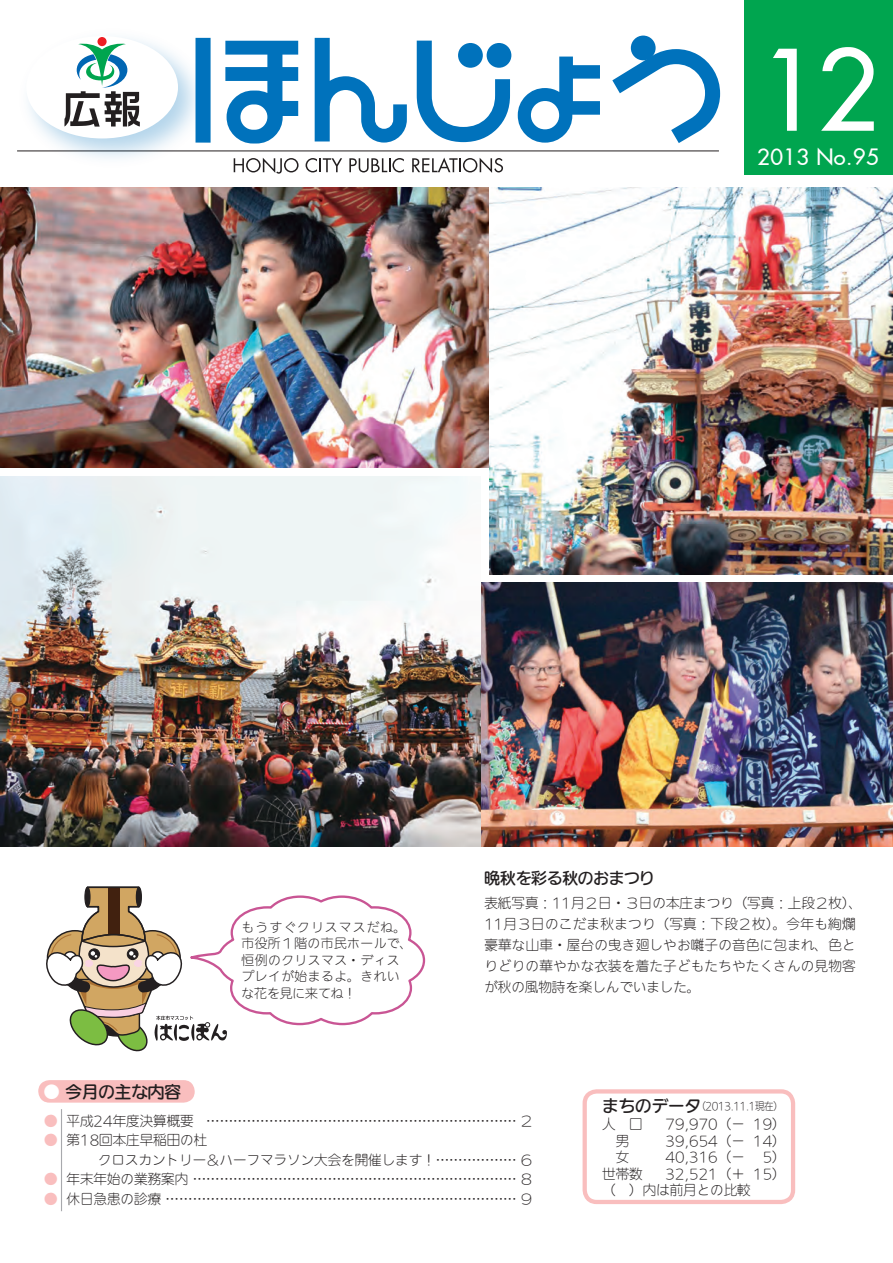
<style>
.page{position:relative;width:893px;height:1263px;background:#fff}
.page>*{position:absolute;margin:0;border:0;box-sizing:border-box;transform-origin:0 0}
.t1{font:111px "Fusi Normal";color:#fff}
.t2{font:22.5px "Fusi Normal";letter-spacing:.02em;color:#fff}
.t3{font:500 16.5px "Iwa UDR Go Pro";color:#231f20}
.t4{font:500 15.75px "Iwa UDR Go Pro";letter-spacing:-.015em;color:#231f20}
.t5{font:300 13.5px "Iwa UDR Go Pro";color:#231f20}
.t6{font:300 13.5px/21px "Iwa UDR Go Pro";letter-spacing:.02em;color:#231f20}
.t7{font:300 13.5px "Iwa UDR Go Pro";color:#f9bebe}
.t8{font:300 12.75px/16.5px "Iwa UDR Go Pro";letter-spacing:.04em;color:#231f20}
.t9{font:300 10.5px "Iwa UDR Go Pro";letter-spacing:-.04em;color:#231f20;scale:.9 1}
.s1{font-family:"Shin Go Pro";color:#fff}
</style>
<div class="page">
<hr style="left:61px;top:1109px;width:1px;height:102px;background:#a8a9ad">
<svg style="left:46px;top:886px;width:380px;height:166px"></svg>
<svg style="left:582px;top:1089px;width:214px;height:113px"></svg>
<hr style="left:17px;top:151px;width:702px;height:1px;background:#231f20">
<svg style="left:207px;top:38px;width:91px;height:106px"></svg>
<svg style="left:417px;top:41px;width:93px;height:101px"></svg>
<svg style="left:518px;top:57px;width:82px;height:86px"></svg>
<svg style="left:612px;top:49px;width:108px;height:94px"></svg>
<svg style="left:315px;top:38px;width:92px;height:105px"></svg>
<div style="left:458px;top:43px;width:25px;height:25px;background:#0072bc;border-radius:50%"></div>
<div style="left:487px;top:43px;width:24px;height:25px;background:#0072bc;border-radius:50%"></div>
<div style="left:631px;top:36px;width:25px;height:24px;background:#0072bc;border-radius:50%"></div>
<svg style="left:234px;top:158px;width:65px;height:16px"></svg>
<svg style="left:306px;top:158px;width:36px;height:14px"></svg>
<svg style="left:349px;top:158px;width:55px;height:14px"></svg>
<svg style="left:412px;top:158px;width:91px;height:15px"></svg>
<div style="left:19px;top:29px;width:188px;height:139px;background:#0072bc;opacity:.3"></div>
<div style="left:26px;top:36px;width:152px;height:102px;background:#fff;border-radius:50%"></div>
<div style="left:97px;top:37px;width:10px;height:9px;background:#ee1d23;border-radius:50%"></div>
<svg style="left:64px;top:43px;width:76px;height:84px"></svg>
<div style="left:744px;top:0;width:149px;height:174px;background:#00a54f"></div>
<div style="left:38px;top:1080px;width:157px;height:22px;background:#f9bebe"></div>
<img style="left:480px;top:583px;width:413px;height:263px">
<img style="left:0;top:187px;width:489px;height:281px">
<img style="left:0;top:476px;width:480px;height:370px">
<img style="left:489px;top:187px;width:404px;height:387px">
<p class="t1" style="left:760px;top:20px;width:120px">12</p>
<p class="t2" style="left:757px;top:143px;width:123px">2013 No.95</p>
<p class="t8" style="left:242px;top:919px;width:172px">もうすぐクリスマスだね。市役所１階の市民ホールで、恒例のクリスマス・ディスプレイが始まるよ。きれいな花を見に来てね!</p>
<p class="t4" style="left:484px;top:867px;width:172px">晩秋を彩る秋のおまつり</p>
<p class="t6" style="left:484px;top:893px;width:379px">表紙写真：11月２日・３日の本庄まつり（写真：上段２枚、(<br>11月３日のこだま秋まつり（写真：下段２枚）。今年も絢爛豪華な山車・屋台の曳き廻しやお囃子の音色に包まれ、色とりどりの華やかな衣装を着た子どもたちやたくさんの見物客が秋の風物詩を楽しんでいました。</p>
<p class="t3" style="left:43px;top:1079px;width:139px"><span class="s1">●</span> 今月の主な内容</p>
<p class="t7" style="left:44px;top:1111px;width:15px">●</p>
<p class="t5" style="left:67px;top:1111px;width:129px">平成24年度決算概要</p>
<p class="t5" style="left:206px;top:1111px;width:328px">..................................................................... ２</p>
<p class="t5" style="left:67px;top:1131px;width:142px">第18回本庄早稲田の杜</p>
<p class="t7" style="left:44px;top:1131px;width:15px">●</p>
<p class="t5" style="left:44px;top:1150px;width:490px">　　　　クロスカントリー＆ハーフマラソン大会を開催します!.................. ６</p>
<p class="t5" style="left:67px;top:1170px;width:468px">年末年始の業務案内 ........................................................................ ８</p>
<p class="t7" style="left:44px;top:1170px;width:15px">●</p>
<p class="t7" style="left:44px;top:1189px;width:15px">●</p>
<p class="t5" style="left:67px;top:1189px;width:468px">休日急患の診療 .............................................................................. ９</p>
<p class="t3" style="left:602px;top:1094px;width:100px">まちのデータ</p>
<p class="t9" style="left:696px;top:1099px;width:97px">（2013.11.1現在(</p>
<p class="t5" style="left:602px;top:1115px;width:42px">人　口</p>
<p class="t5" style="left:666px;top:1115px;width:81px">79,970)－</p>
<p class="t5" style="left:753px;top:1115px;width:34px">19(</p>
<p class="t5" style="left:602px;top:1131px;width:28px">　男</p>
<p class="t5" style="left:666px;top:1131px;width:81px">39,654)－</p>
<p class="t5" style="left:753px;top:1131px;width:34px">14(</p>
<p class="t5" style="left:602px;top:1148px;width:28px">　女</p>
<p class="t5" style="left:666px;top:1148px;width:81px">40,316)－</p>
<p class="t5" style="left:763px;top:1148px;width:25px">5(</p>
<p class="t5" style="left:602px;top:1164px;width:42px">世帯数</p>
<p class="t5" style="left:602px;top:1181px;width:150px">（　）内は前月との比較</p>
<p class="t5" style="left:666px;top:1164px;width:81px">32,521)＋</p>
<p class="t5" style="left:753px;top:1164px;width:34px">15(</p>
</div>
